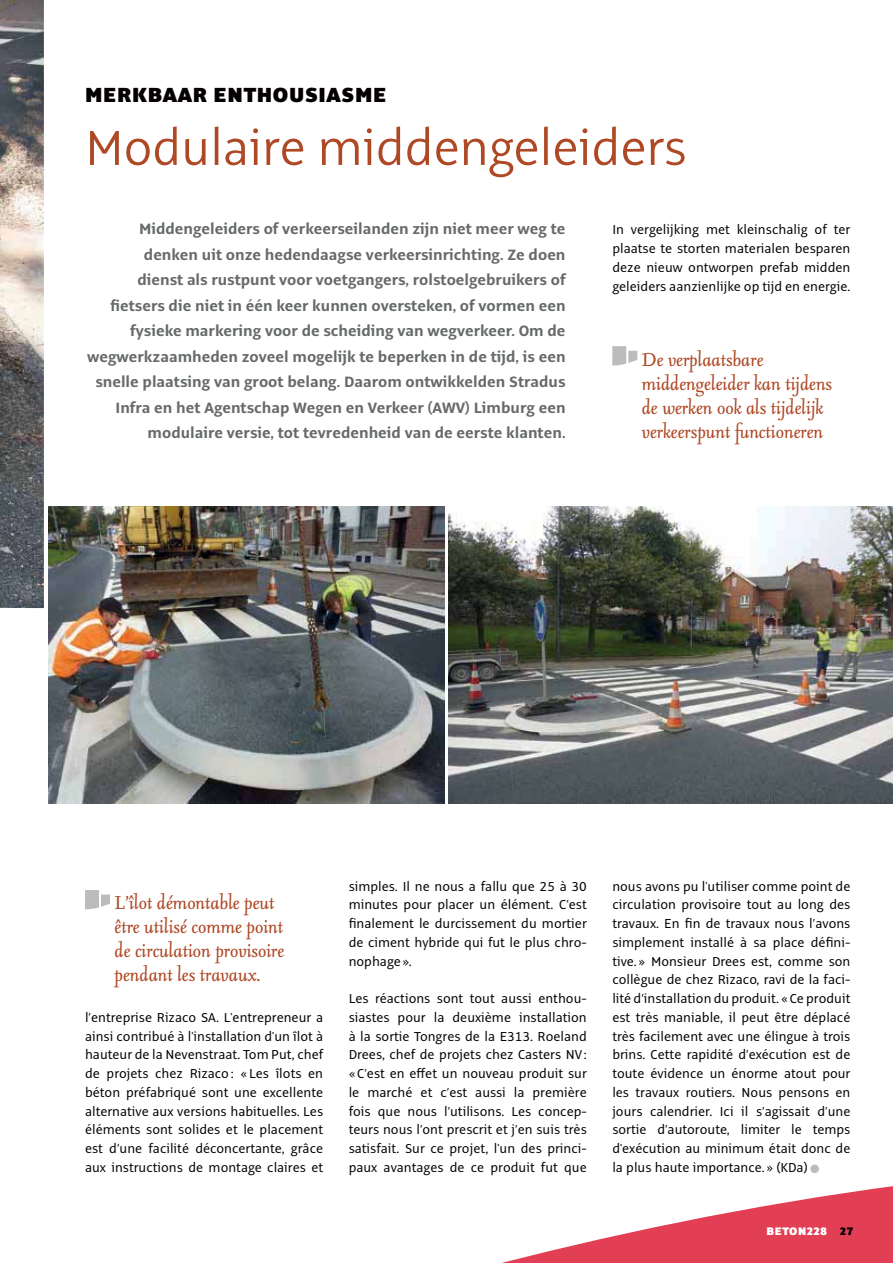
<style>
.page{position:relative;width:893px;height:1263px;background:#fff}
.page>*{position:absolute;margin:0;border:0;box-sizing:border-box;transform-origin:0 0}
.t1{font:300 54px "Alto Pro";letter-spacing:-.01em;color:#ae4825}
.t2{font:italic 22.5px/24px "Seria";color:#ae4825}
.t3{font:900 22.5px "Alto Pro";letter-spacing:.03em;color:#040000}
.t4{font:700 16.5px/25.5px "Alto Pro";color:#676a6a;text-align:right}
.t5{font:14.25px/18.8px "Alto Pro";color:#040000;text-align:justify}
.t6{font:900 12px "Alto Pro";letter-spacing:.04em;color:#fff}
.s1{color:#040000}
</style>
<div class="page">
<img style="left:0;top:0;width:44px;height:608px">
<img style="left:48px;top:507px;width:396px;height:297px">
<img style="left:448px;top:507px;width:445px;height:297px">
<svg style="left:85px;top:890px;width:25px;height:19px"></svg>
<svg style="left:612px;top:346px;width:25px;height:20px"></svg>
<svg style="left:502px;top:1186px;width:391px;height:77px;fill:#e23f55"></svg>
<h2 class="t3" style="left:85px;top:86px;width:303px">MERKBAAR ENTHOUSIASME</h2>
<h1 class="t1" style="left:85px;top:126px;width:603px">Modulaire middengeleiders</h1>
<p class="t4" style="left:87px;top:218px;width:480px">Middengeleiders of verkeerseilanden zijn niet meer weg te denken uit onze hedendaagse verkeersinrichting. Ze doen<br>dienst als rustpunt voor voetgangers, rolstoelgebruikers of fietsers die niet in één keer kunnen oversteken, of vormen een fysieke markering voor de scheiding van wegverkeer. Om de wegwerkzaamheden zoveel mogelijk te beperken in de tijd, is een snelle plaatsing van groot belang. Daarom ontwikkelden Stradus Infra en het Agentschap Wegen en Verkeer (AWV) Limburg een modulaire versie, tot tevredenheid van de eerste klanten.</p>
<p class="t5" style="left:612px;top:222px;width:240px">In vergelijking met kleinschalig of ter plaatse te storten materialen besparen deze nieuw ontworpen prefab midden geleiders aanzienlijke op tijd en energie.</p>
<h2 class="t2" style="left:642px;top:349px;width:192px">De verplaatsbare middengeleider kan tijdens de werken ook als tijdelijk verkeerspunt functioneren</h2>
<h2 class="t2" style="left:115px;top:893px;width:171px">L’îlot démontable peut être utilisé comme point de circulation provisoire pendant les travaux.</h2>
<p class="t5" style="left:85px;top:1009px;width:240px">l’entreprise Rizaco SA. L'entrepreneur a ainsi contribué à l'installation d'un îlot à hauteur de la Nevenstraat. Tom Put, chef de projets chez Rizaco : « Les îlots en béton préfabriqué sont une excellente alternative aux versions habituelles. Les éléments sont solides et le placement est d’une facilité déconcertante, grâce aux instructions de montage claires et</p>
<p class="t5" style="left:349px;top:878px;width:240px">simples. Il ne nous a fallu que 25 à 30 minutes pour placer un élément. C’est finalement le durcissement du mortier de ciment hybride qui fut le plus chro&shy;nophage ».</p>
<p class="t5" style="left:349px;top:990px;width:240px">Les réactions sont tout aussi enthou&shy;siastes pour la deuxième installation à la sortie Tongres de la E313. Roeland Drees, chef de projets chez Casters NV : « C’est en effet un nouveau produit sur le marché et c’est aussi la première fois que nous l’utilisons. Les concep&shy;teurs nous l’ont prescrit et j’en suis très satisfait. Sur ce projet, l'un des princi&shy;paux avantages de ce produit fut que</p>
<p class="t5" style="left:612px;top:878px;width:240px">nous avons pu l'utiliser comme point de circulation provisoire tout au long des travaux. En fin de travaux nous l’avons simplement installé à sa place défini&shy;tive. » Monsieur Drees est, comme son collègue de chez Rizaco, ravi de la faci&shy;lité d’installation du produit. « Ce produit est très maniable, il peut être déplacé très facilement avec une élingue à trois brins. Cette rapidité d’exécution est de toute évidence un énorme atout pour les travaux routiers. Nous pensons en jours calendrier. Ici il s’agissait d’une sortie d’autoroute, limiter le temps d'exécution au minimum était donc de la plus haute importance. » (KDa)</p>
<p class="t6" style="left:767px;top:1226px;width:88px">BETON228 <span class="s1">27</span></p>
</div>
